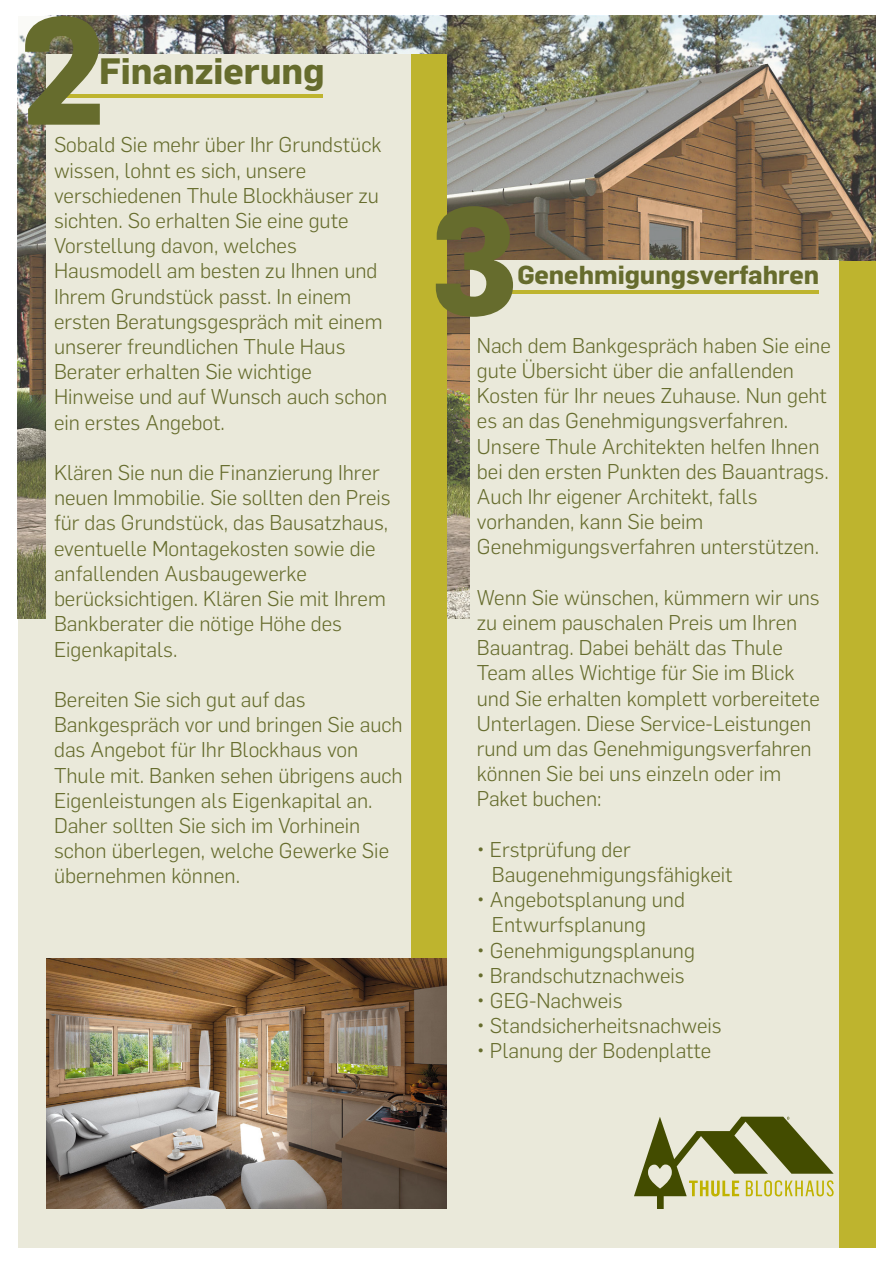
<style>
.page{position:relative;width:893px;height:1263px;background:#fff}
.page>*{position:absolute;margin:0;border:0;box-sizing:border-box;transform-origin:0 0}
.t1{font:700 150px "Flama";color:#666c2d}
.t2{font:700 36px "Flama";color:#666c2d}
.t3{font:700 25.5px "Flama";color:#666c2d}
.t4{font:300 21px/25.2px "Flama";color:#666c2d}
</style>
<div class="page">
<div style="left:18px;top:16px;width:857px;height:1231px;background:#eae9da"></div>
<img style="left:18px;top:16px;width:857px;height:602px">
<svg style="left:634px;top:1117px;width:200px;height:92px"></svg>
<div style="left:839px;top:261px;width:36px;height:986px;background:#beb42e"></div>
<div style="left:411px;top:54px;width:35px;height:905px;background:#beb42e"></div>
<div style="left:471px;top:261px;width:368px;height:828px;background:#eae9da"></div>
<div style="left:47px;top:54px;width:364px;height:814px;background:#eae9da"></div>
<hr style="left:52px;top:95px;width:271px;height:3px;background:#beb42e">
<img style="left:47px;top:959px;width:399px;height:250px">
<hr style="left:509px;top:290px;width:310px;height:3px;background:#beb42e">
<h1 class="t1" style="left:18px;top:-20px;width:90px">2</h1>
<h2 class="t2" style="left:99px;top:49px;width:227px">Finanzierung</h2>
<p class="t4" style="left:54px;top:131px;width:335px">Sobald Sie mehr über Ihr Grundstück wissen, lohnt es sich, unsere verschiedenen Thule Blockhäuser zu sichten. So erhalten Sie eine gute<br>Vorstellung davon, welches<br>Hausmodell am besten zu Ihnen und<br>Ihrem Grundstück passt. In einem ersten Beratungsgespräch mit einem unserer freundlichen Thule Haus<br>Berater erhalten Sie wichtige<br>Hinweise und auf Wunsch auch schon ein erstes Angebot.</p>
<p class="t4" style="left:54px;top:459px;width:338px">Klären Sie nun die Finanzierung Ihrer neuen Immobilie. Sie sollten den Preis für das Grundstück, das Bausatzhaus, eventuelle Montagekosten sowie die anfallenden Ausbaugewerke berücksichtigen. Klären Sie mit Ihrem Bankberater die nötige Höhe des Eigenkapitals.</p>
<p class="t4" style="left:54px;top:686px;width:350px">Bereiten Sie sich gut auf das Bankgespräch vor und bringen Sie auch das Angebot für Ihr Blockhaus von Thule mit. Banken sehen übrigens auch Eigenleistungen als Eigenkapital an.<br>Daher sollten Sie sich im Vorhinein schon überlegen, welche Gewerke Sie übernehmen können.</p>
<h1 class="t1" style="left:429px;top:170px;width:91px">3</h1>
<p class="t3" style="left:517px;top:260px;width:303px">Genehmigungsverfahren</p>
<p class="t4" style="left:477px;top:332px;width:355px">Nach dem Bankgespräch haben Sie eine gute Übersicht über die anfallenden Kosten für Ihr neues Zuhause. Nun geht es an das Genehmigungsverfahren.<br>Unsere Thule Architekten helfen Ihnen bei den ersten Punkten des Bauantrags.<br>Auch Ihr eigener Architekt, falls vorhanden, kann Sie beim Genehmigungsverfahren unterstützen.</p>
<p class="t4" style="left:477px;top:584px;width:344px">Wenn Sie wünschen, kümmern wir uns zu einem pauschalen Preis um Ihren Bauantrag. Dabei behält das Thule Team alles Wichtige für Sie im Blick und Sie erhalten komplett vorbereitete Unterlagen. Diese Service-Leistungen rund um das Genehmigungsverfahren können Sie bei uns einzeln oder im Paket buchen:</p>
<p class="t4" style="left:492px;top:836px;width:242px;text-indent:-15px">• Erstprüfung der<br>Baugenehmigungsfähigkeit</p>
<p class="t4" style="left:492px;top:886px;width:195px;text-indent:-15px">• Angebotsplanung und<br>Entwurfsplanung</p>
<p class="t4" style="left:477px;top:936px;width:220px">• Genehmigungsplanung</p>
<p class="t4" style="left:477px;top:962px;width:209px">• Brandschutznachweis</p>
<p class="t4" style="left:477px;top:987px;width:147px">• GEG-Nachweis</p>
<p class="t4" style="left:477px;top:1012px;width:246px">• Standsicherheitsnachweis</p>
<p class="t4" style="left:477px;top:1037px;width:236px">• Planung der Bodenplatte</p>
</div>
